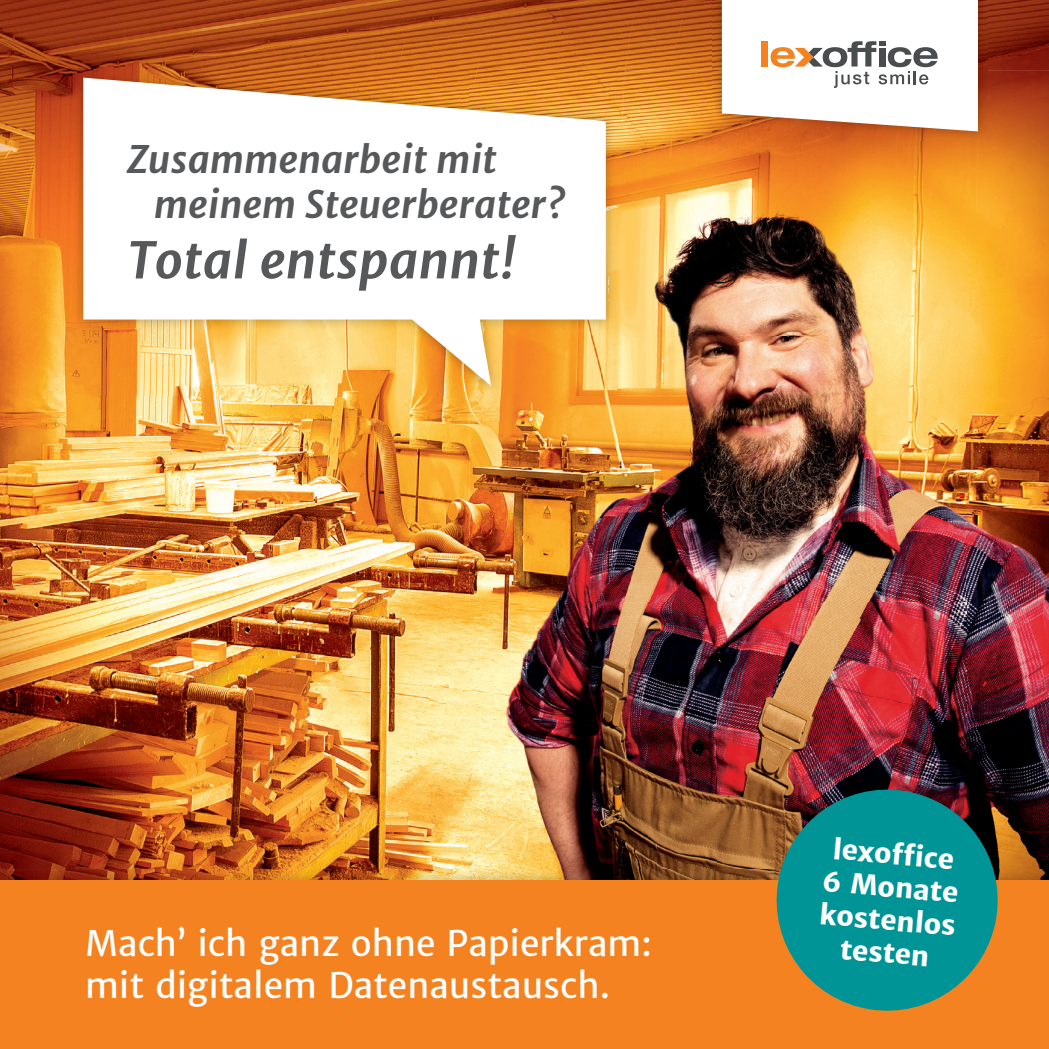
<style>
.page{position:relative;width:1049px;height:1049px;background:#fff}
.page>*{position:absolute;margin:0;border:0;box-sizing:border-box;transform-origin:0 0}
.t1{font:italic 700 50px "Haufe Merriweather Sans";color:#57585a}
.t2{font:italic 700 37.5px/45px "Haufe Merriweather Sans";color:#57585a}
.t3{font:35px "Haufe Merriweather Sans";color:#fff}
.t4{font:700 27.5px/33px "Haufe Merriweather Sans";color:#fff}
</style>
<div class="page">
<img style="left:0;top:0;width:1049px;height:869px">
<img style="left:617px;top:71px;width:432px;height:266px">
<img style="left:470px;top:337px;width:579px;height:544px">
<img style="left:712px;top:0;width:276px;height:141px">
<svg style="left:722px;top:0;width:256px;height:131px"></svg>
<img style="left:72px;top:67px;width:389px;height:329px">
<img style="left:461px;top:67px;width:156px;height:11px">
<img style="left:461px;top:386px;width:9px;height:10px">
<img style="left:470px;top:71px;width:147px;height:325px">
<svg style="left:83px;top:78px;width:523px;height:308px"></svg>
<img style="left:0;top:869px;width:699px;height:12px">
<div style="left:0;top:881px;width:1049px;height:168px;background:#f58220"></div>
<svg style="left:768px;top:781px;width:238px;height:230px;background:#308073"></svg>
<p class="t2" style="left:154px;top:138px;width:413px;text-indent:-27px">Zusammenarbeit mit meinem Steuerberater?</p>
<h1 class="t1" style="left:127px;top:229px;width:390px">Total entspannt!</h1>
<p class="t3" style="left:85px;top:921px;width:568px">Mach’ ich ganz ohne Papierkram:</p>
<p class="t3" style="left:85px;top:963px;width:526px">mit digitalem Datenaustausch.</p>
<p class="t4" style="left:827px;top:832px;width:138px;rotate:5deg">lexoffi ce<br>6 Monate kostenlos</p>
<p class="t4" style="left:842px;top:932px;width:91px;rotate:5deg">testen</p>
</div>
